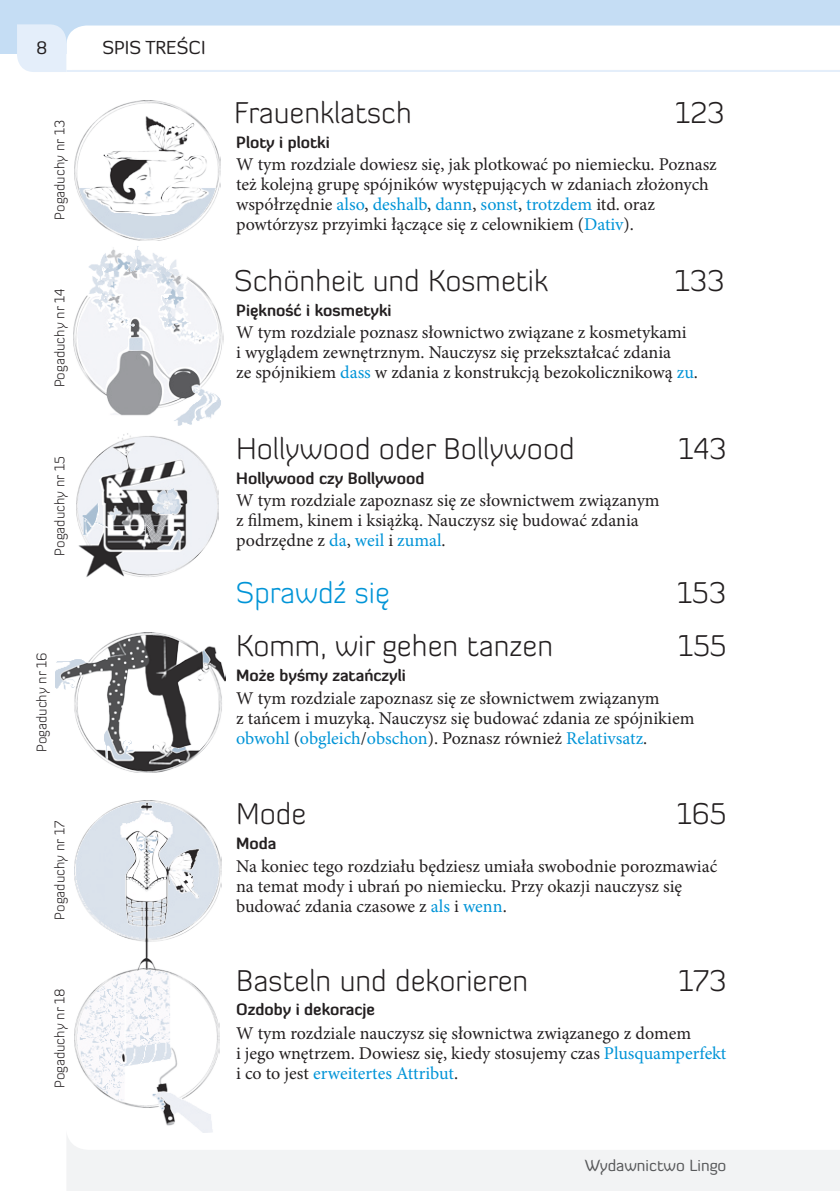
<style>
.page{position:relative;width:840px;height:1191px;background:#fff}
.page>*{position:absolute;margin:0;border:0;box-sizing:border-box;transform-origin:0 0}
.spis_ang{font:300 30px "Diavlo";color:#231f20}
.spis_ang-2{font:300 30px "Diavlo";color:#0094d7}
.t1{font:18.6px "Diavlo";color:#231f20}
.spis_txt{font:18px/20px "Minion Pro";color:#231f20}
.t2{font:18px "Diavlo";color:#231f20}
.spis_pl{font:700 16px "Diavlo";color:#231f20}
.t3{font:16px "Diavlo";color:#57585a}
.spis_ang-3{font:300 14px "Diavlo";color:#231f20}
.s1{color:#0094d7}
</style>
<div class="page">
<div style="left:0;top:0;width:839px;height:54px;background:#c5ddf4"></div>
<svg style="left:17px;top:24px;width:822px;height:48px"></svg>
<svg style="left:67px;top:1132px;width:772px;height:59px;fill:#f2f3f4"></svg>
<hr style="left:66px;top:70px;width:773px;height:2px;background:#e4eefa">
<img style="left:75px;top:100px;width:146px;height:140px">
<img style="left:73px;top:246px;width:150px;height:179px">
<img style="left:76px;top:433px;width:143px;height:144px">
<img style="left:55px;top:632px;width:171px;height:140px">
<img style="left:75px;top:800px;width:146px;height:168px">
<img style="left:75px;top:968px;width:144px;height:164px">
<p class="t2" style="left:36px;top:37px;width:13px">8</p>
<p class="t1" style="left:102px;top:36px;width:105px">SPIS TREŚCI</p>
<p class="spis_ang-3" style="left:51px;top:220px;width:101px;rotate:-90deg">Pogaduchy nr 13</p>
<p class="spis_ang-3" style="left:51px;top:387px;width:100px;rotate:-90deg">Pogaduchy nr 14</p>
<p class="spis_ang-3" style="left:51px;top:556px;width:101px;rotate:-90deg">Pogaduchy nr 15</p>
<p class="spis_ang-3" style="left:33px;top:752px;width:101px;rotate:-90deg">Pogaduchy nr 16</p>
<p class="spis_ang-3" style="left:51px;top:919px;width:100px;rotate:-90deg">Pogaduchy nr 17</p>
<p class="spis_ang-3" style="left:51px;top:1088px;width:102px;rotate:-90deg">Pogaduchy nr 18</p>
<p class="spis_ang" style="left:234px;top:94px;width:179px">Frauenklatsch</p>
<p class="spis_ang" style="left:675px;top:94px;width:51px">123</p>
<p class="spis_pl" style="left:236px;top:132px;width:95px">Ploty i plotki</p>
<p class="spis_txt" style="left:236px;top:155px;width:482px">W tym rozdziale dowiesz się, jak plotkować po niemiecku. Poznasz też kolejną grupę spójników występujących w zdaniach złożonych współrzędnie <span class="s1">also</span>, <span class="s1">deshalb</span>, <span class="s1">dann</span>, <span class="s1">sonst</span>, <span class="s1">trotzdem</span> itd. oraz powtórzysz przyimki łączące się z celownikiem (<span class="s1">Dativ</span>).</p>
<p class="spis_ang" style="left:234px;top:262px;width:315px">Schönheit und Kosmetik</p>
<p class="spis_ang" style="left:674px;top:262px;width:51px">133</p>
<p class="spis_pl" style="left:236px;top:300px;width:157px">Piękność i kosmetyki</p>
<p class="spis_txt" style="left:236px;top:323px;width:463px">W tym rozdziale poznasz słownictwo związane z kosmetykami<br>i wyglądem zewnętrznym. Nauczysz się przekształcać zdania<br>ze spójnikiem <span class="s1">dass</span> w zdania z konstrukcją bezokolicznikową <span class="s1">zu</span>.</p>
<p class="spis_ang" style="left:236px;top:430px;width:340px">Hollywood oder Bollywood</p>
<p class="spis_ang" style="left:678px;top:430px;width:49px">143</p>
<p class="spis_pl" style="left:236px;top:468px;width:189px">Hollywood czy Bollywood</p>
<p class="spis_txt" style="left:236px;top:491px;width:425px">W tym rozdziale zapoznasz się ze słownictwem związanym z filmem, kinem i książką. Nauczysz się budować zdania podrzędne z <span class="s1">da</span>, <span class="s1">weil</span> i <span class="s1">zumal</span>.</p>
<p class="spis_ang-2" style="left:236px;top:573px;width:156px">Sprawdź się</p>
<p class="spis_ang" style="left:676px;top:573px;width:50px">153</p>
<p class="spis_ang" style="left:236px;top:627px;width:318px">Komm, wir gehen tanzen</p>
<p class="spis_ang" style="left:678px;top:627px;width:50px">155</p>
<p class="spis_pl" style="left:236px;top:665px;width:171px">Może byśmy zatańczyli</p>
<p class="spis_txt" style="left:236px;top:688px;width:459px">W tym rozdziale zapoznasz się ze słownictwem związanym<br>z tańcem i muzyką. Nauczysz się budować zdania ze spójnikiem <span class="s1">obwohl</span> (<span class="s1">obgleich</span>/<span class="s1">obschon</span>). Poznasz również <span class="s1">Relativsatz</span>.</p>
<p class="spis_ang" style="left:236px;top:795px;width:72px">Mode</p>
<p class="spis_ang" style="left:676px;top:795px;width:51px">165</p>
<p class="spis_pl" style="left:236px;top:833px;width:42px">Moda</p>
<p class="spis_txt" style="left:236px;top:856px;width:482px">Na koniec tego rozdziału będziesz umiała swobodnie porozmawiać na temat mody i ubrań po niemiecku. Przy okazji nauczysz się budować zdania czasowe z <span class="s1">als</span> i <span class="s1">wenn</span>.</p>
<p class="spis_ang" style="left:236px;top:962px;width:294px">Basteln und dekorieren</p>
<p class="spis_ang" style="left:678px;top:962px;width:49px">173</p>
<p class="spis_pl" style="left:236px;top:998px;width:140px">Ozdoby i dekoracje</p>
<p class="spis_txt" style="left:236px;top:1023px;width:491px">W tym rozdziale nauczysz się słownictwa związanego z domem<br>i jego wnętrzem. Dowiesz się, kiedy stosujemy czas <span class="s1">Plusquamperfekt </span>i co to jest <span class="s1">erweitertes Attribut</span>.</p>
<p class="t3" style="left:584px;top:1155px;width:143px">Wydawnictwo Lingo</p>
</div>
